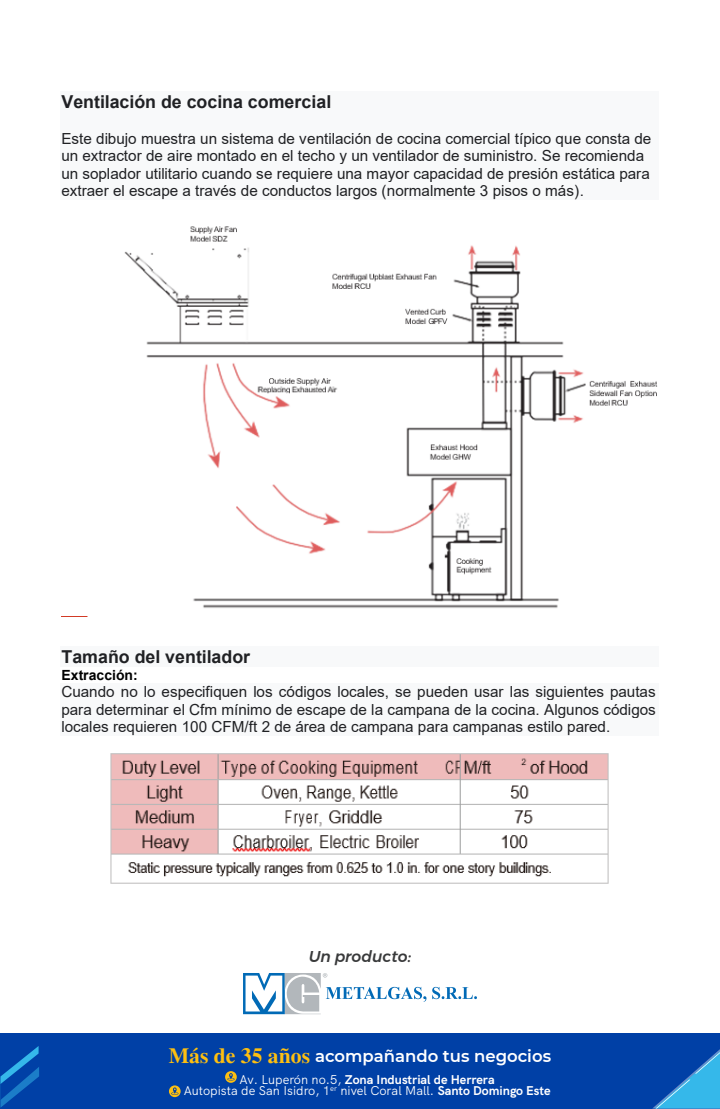
<style>
.page{position:relative;width:720px;height:1109px;background:#fff}
.page>*{position:absolute;margin:0;border:0;box-sizing:border-box;transform-origin:0 0}
.t1{font:700 17.8px "Arial";color:#202124}
.t2{font:600 16.6px "Montserrat";color:#fff}
.t3{font:italic 500 15.6px "Montserrat";color:#393a3b}
.t4{font:15.3px/17.6px "Arial";letter-spacing:-.005em;color:#202124}
.t5{font:700 14px "Arial";letter-spacing:.005em;color:#000}
.t6{font:12.7px/11.6px "HK Grotesk";color:#fff;text-align:center}
.s1{font-family:"Times";font-weight:700;font-size:21.8px;color:#fdbf11}
.s2{font-weight:700}
</style>
<div class="page">
<div style="left:0;top:1033px;width:720px;height:76px;background:#0040a6"></div>
<svg style="left:653px;top:1049px;width:67px;height:59px"></svg>
<svg style="left:0;top:1046px;width:39px;height:62px"></svg>
<svg style="left:169px;top:1085px;width:12px;height:12px"></svg>
<svg style="left:171px;top:1087px;width:8px;height:8px"></svg>
<svg style="left:225px;top:1071px;width:12px;height:12px"></svg>
<svg style="left:227px;top:1073px;width:8px;height:7px"></svg>
<svg style="left:243px;top:973px;width:183px;height:41px"></svg>
<svg style="left:432px;top:987px;width:45px;height:12px"></svg>
<div style="left:60px;top:92px;width:599px;height:20px;background:#f8f9fa"></div>
<div style="left:60px;top:112px;width:599px;height:17px;background:#f8f9fa"></div>
<div style="left:60px;top:129px;width:599px;height:18px;background:#f8f9fa"></div>
<div style="left:60px;top:147px;width:599px;height:18px;background:#f8f9fa"></div>
<div style="left:60px;top:165px;width:599px;height:17px;background:#f8f9fa"></div>
<div style="left:60px;top:182px;width:599px;height:18px;background:#f8f9fa"></div>
<div style="left:60px;top:646px;width:599px;height:21px;background:#f8f9fa"></div>
<div style="left:60px;top:683px;width:599px;height:18px;background:#f8f9fa"></div>
<div style="left:60px;top:701px;width:599px;height:17px;background:#f8f9fa"></div>
<div style="left:60px;top:718px;width:599px;height:18px;background:#f8f9fa"></div>
<img style="left:124px;top:226px;width:534px;height:382px">
<img style="left:110px;top:753px;width:499px;height:131px">
<p class="t1" style="left:61px;top:89px;width:271px">Ventilación de cocina comercial</p>
<p class="t4" style="left:61px;top:129px;width:591px">Este dibujo muestra un sistema de ventilación de cocina comercial típico que consta de un extractor de aire montado en el techo y un ventilador de suministro. Se recomienda un soplador utilitario cuando se requiere una mayor capacidad de presión estática para extraer el escape a través de conductos largos (normalmente 3 pisos o más).</p>
<p class="t1" style="left:61px;top:644px;width:190px">Tamaño del ventilador</p>
<p class="t5" style="left:61px;top:665px;width:78px">Extracción:</p>
<p class="t4" style="left:61px;top:683px;width:596px;text-align:justify">Cuando no lo especifiquen los códigos locales, se pueden usar las siguientes pautas para determinar el Cfm mínimo de escape de la campana de la cocina. Algunos códigos locales requieren 100 CFM/ft 2 de área de campana para campanas estilo pared.</p>
<p class="t3" style="left:309px;top:944px;width:104px">Un producto:</p>
<p class="t2" style="left:169px;top:1045px;width:384px"><span class="s1">Más de 35 años</span> acompañando tus negocios</p>
<p class="t6" style="left:184px;top:1072px;width:368px">Av. Luperón no.5, <span class="s2">Zona Industrial de Herrera<br></span>Autopista de San Isidro, 1<sup>er</sup> nivel Coral Mall. <span class="s2">Santo Domingo Este</span></p>
</div>
